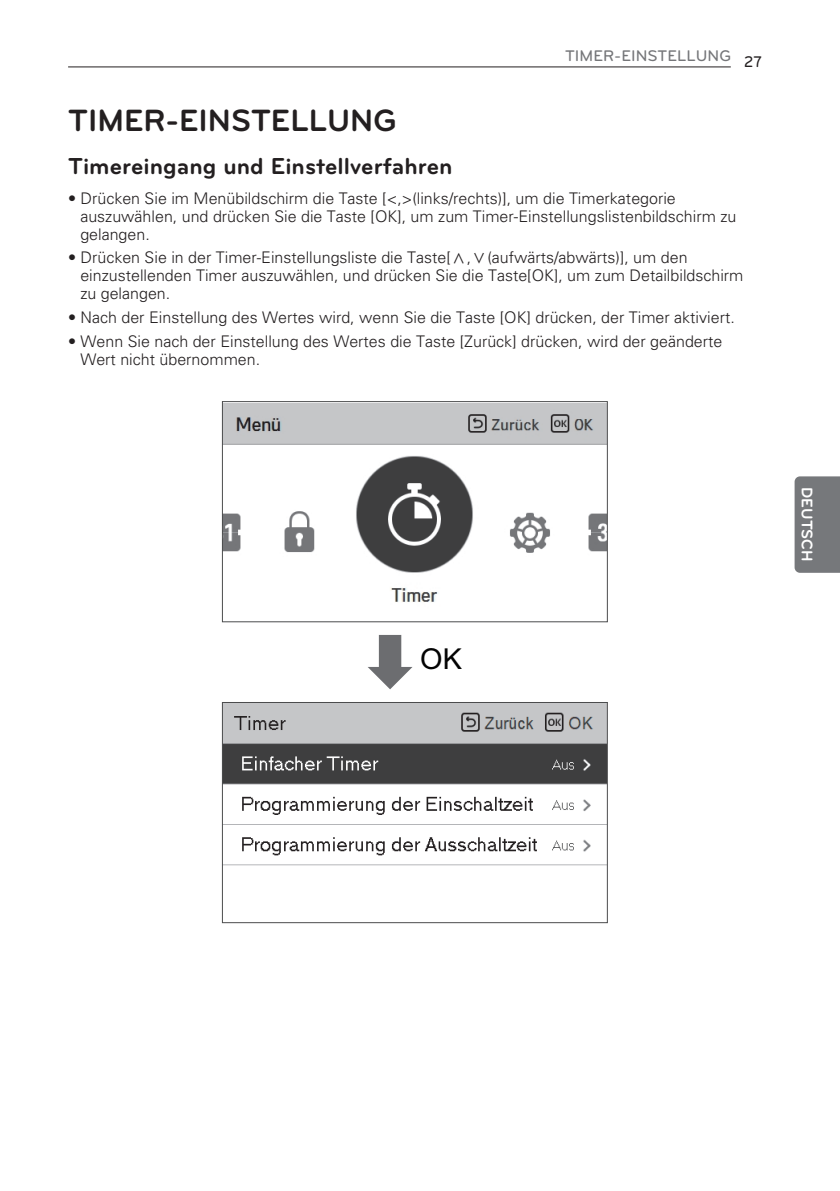
<style>
.page{position:relative;width:840px;height:1191px;background:#fff}
.page>*{position:absolute;margin:0;border:0;box-sizing:border-box;transform-origin:0 0}
.t1{font:700 32px "Bryant LG";color:#231f20}
.t2{font:28.8px "Arial";color:#030303}
.t3{font:700 24px "Bryant LG";color:#231f20}
.t4{font:300 16px/18px "Univers";color:#231f20}
.t5{font:500 16px "Bryant LG";color:#757679}
.t6{font:700 16px "Bryant LG";color:#fff}
.t7{font:500 16px "Bryant LG";color:#231f20;scale:.9 1}
.s1{font-family:"Hangang";font-weight:400}
</style>
<div class="page">
<hr style="left:68px;top:67px;width:662px;height:1px;background:#231f20">
<div style="left:794px;top:476px;width:45px;height:97px;background:#76787b"></div>
<img style="left:224px;top:403px;width:381px;height:199px">
<div style="left:222px;top:401px;width:385px;height:221px;border:1px solid #4b4c4d"></div>
<img style="left:224px;top:704px;width:381px;height:162px">
<div style="left:222px;top:702px;width:385px;height:221px;border:1px solid #4b4c4d"></div>
<svg style="left:368px;top:635px;width:44px;height:54px"></svg>
<p class="t5" style="left:565px;top:47px;width:167px">TIMER-EINSTELLUNG</p>
<p class="t7" style="left:743px;top:52px;width:21px">27</p>
<h1 class="t1" style="left:68px;top:109px;width:329px">TIMER-EINSTELLUNG</h1>
<h3 class="t3" style="left:68px;top:158px;width:386px">Timereingang und Einstellverfahren</h3>
<p class="t4" style="left:80px;top:190px;width:657px;text-indent:-12px">• Drücken Sie im Menübildschirm die Taste [&lt;,&gt;(links/rechts)], um die Timerkategorie auszuwählen, und drücken Sie die Taste [OK], um zum Timer-Einstellungslistenbildschirm zu gelangen.</p>
<p class="t4" style="left:80px;top:250px;width:664px;text-indent:-12px">• Drücken Sie in der Timer-Einstellungsliste die Taste[<span class="s1">∧</span>,<span class="s1">∨</span>(aufwärts/abwärts)], um den einzustellenden Timer auszuwählen, und drücken Sie die Taste[OK], um zum Detailbildschirm zu gelangen.</p>
<p class="t4" style="left:68px;top:310px;width:667px">• Nach der Einstellung des Wertes wird, wenn Sie die Taste [OK] drücken, der Timer aktiviert.</p>
<p class="t4" style="left:80px;top:333px;width:643px;text-indent:-12px">• Wenn Sie nach der Einstellung des Wertes die Taste [Zurück] drücken, wird der geänderte<br>Wert nicht übernommen.</p>
<h2 class="t2" style="left:420px;top:648px;width:43px">OK</h2>
<p class="t6" style="left:812px;top:487px;width:76px;rotate:90deg">DEUTSCH</p>
</div>
